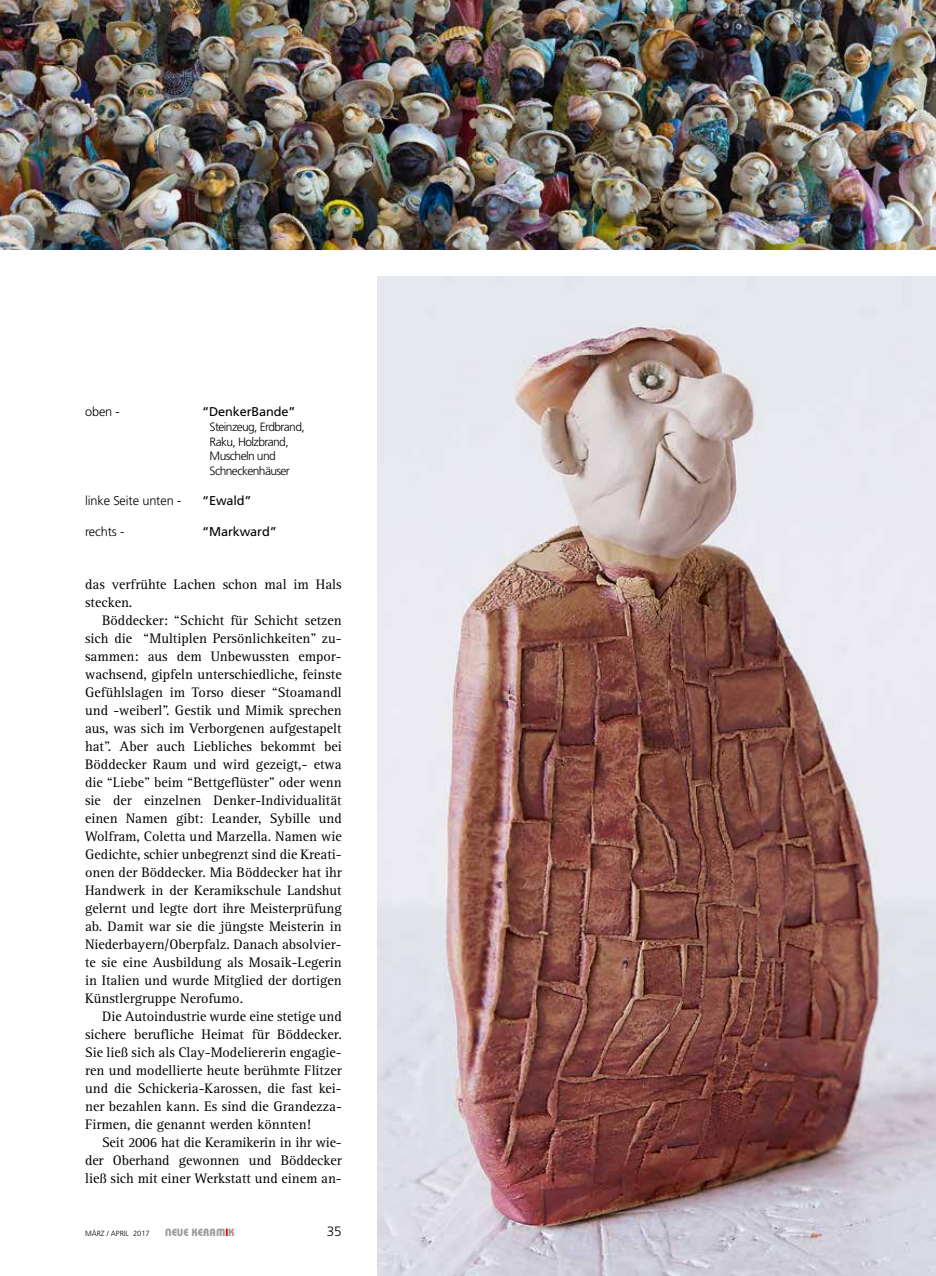
<style>
.page{position:relative;width:936px;height:1276px;background:#fff}
.page>*{position:absolute;margin:0;border:0;box-sizing:border-box;transform-origin:0 0}
.t1{font:14.25px/18px "Rotis Serif";color:#000;text-align:justify}
.t2{font:300 13.5px "Frutiger";color:#000}
.t3{font:12.75px "Frutiger";letter-spacing:-.01em;color:#000}
.t4{font:300 12.75px "Frutiger";letter-spacing:-.01em;color:#000}
.t5{font:300 12px/14.4px "Frutiger";letter-spacing:-.05em;color:#000}
.t6{font:10.5px "Keramik";color:#9c9c9d}
.t7{font:300 7.5px "Frutiger";color:#000}
.s1{color:#ce0107}
</style>
<div class="page">
<img style="left:0;top:0;width:935px;height:249px">
<img style="left:377px;top:276px;width:558px;height:1000px">
<p class="t4" style="left:85px;top:404px;width:36px">oben -</p>
<p class="t3" style="left:202px;top:404px;width:95px">“DenkerBande”</p>
<p class="t5" style="left:210px;top:420px;width:97px">Steinzeug, Erdbrand,<br>Raku, Holzbrand,<br>Muscheln und<br>Schneckenhäuser</p>
<p class="t4" style="left:85px;top:494px;width:98px">linke Seite unten -</p>
<p class="t3" style="left:202px;top:493px;width:51px">“Ewald”</p>
<p class="t4" style="left:85px;top:524px;width:41px">rechts -</p>
<p class="t3" style="left:202px;top:524px;width:76px">“Markward”</p>
<p class="t1" style="left:85px;top:575px;width:258px">das verfrühte Lachen schon mal im Hals stecken.</p>
<p class="t1" style="left:85px;top:611px;width:258px;text-indent:17px">Böddecker: “Schicht für Schicht setzen sich die “Multiplen Persönlichkeiten” zu&shy;sammen: aus dem Unbewussten empor&shy;wachsend, gipfeln unterschiedliche, feinste Gefühlslagen im Torso dieser “Stoamandl und -weiberl”. Gestik und Mimik sprechen aus, was sich im Verborgenen aufgestapelt hat”. Aber auch Liebliches bekommt bei Böddecker Raum und wird gezeigt,- etwa die “Liebe” beim “Bettgeflüster” oder wenn sie der einzelnen Denker-Individualität einen Namen gibt: Leander, Sybille und Wolfram, Coletta und Marzella. Namen wie Gedichte, schier unbegrenzt sind die Kreati&shy;onen der Böddecker. Mia Böddecker hat ihr Handwerk in der Keramikschule Landshut gelernt und legte dort ihre Meisterprüfung ab. Damit war sie die jüngste Meisterin in Niederbayern/Oberpfalz. Danach absolvier&shy;te sie eine Ausbildung als Mosaik-Legerin in Italien und wurde Mitglied der dortigen Künstlergruppe Nerofumo.</p>
<p class="t1" style="left:85px;top:1007px;width:258px;text-indent:17px">Die Autoindustrie wurde eine stetige und sichere berufliche Heimat für Böddecker.<br>Sie ließ sich als Clay-Modeliererin engagie&shy;ren und modellierte heute berühmte Flitzer und die Schickeria-Karossen, die fast kei&shy;ner bezahlen kann. Es sind die Grandezza-Firmen, die genannt werden könnten!</p>
<p class="t1" style="left:85px;top:1133px;width:258px;text-indent:17px">Seit 2006 hat die Keramikerin in ihr wie&shy;der Oberhand gewonnen und Böddecker ließ sich mit einer Werkstatt und einem an-</p>
<p class="t7" style="left:85px;top:1229px;width:66px">MÄRZ / APRIL 2017</p>
<p class="t6" style="left:165px;top:1225px;width:71px">NEUE KERAM<span class="s1">I</span>K</p>
<p class="t2" style="left:327px;top:1223px;width:17px">35</p>
</div>
